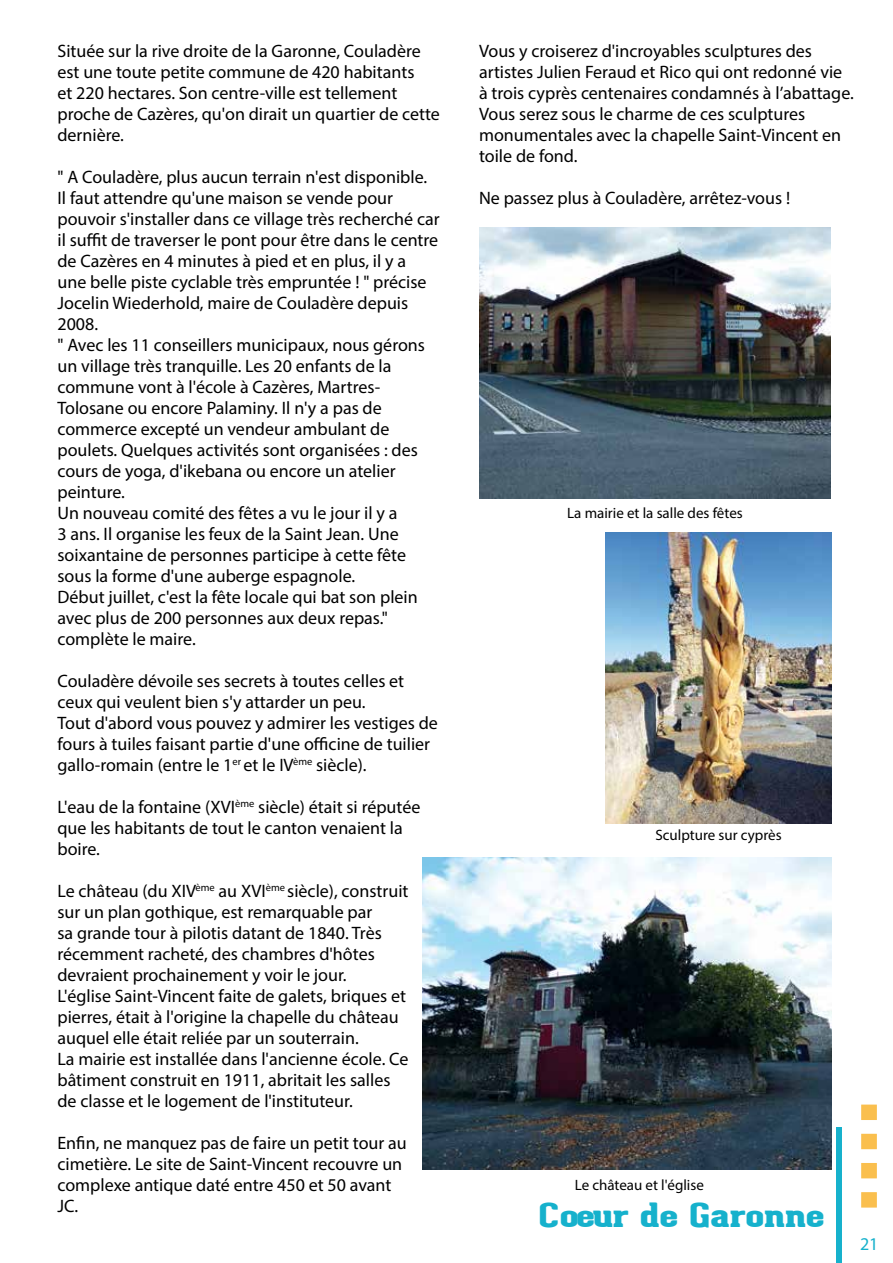
<style>
.page{position:relative;width:893px;height:1263px;background:#fff}
.page>*{position:absolute;margin:0;border:0;box-sizing:border-box;transform-origin:0 0}
.t1{font:800 32.7px "Geared Slab";letter-spacing:-.015em;color:#16b1cc;scale:1.38 1}
.t2{font:18px/21px "Myriad Pro";color:#000}
.t3{font:18px "Myriad Pro";color:#16b1cc}
.t4{font:15px "Myriad Pro";color:#000}
</style>
<div class="page">
<div style="left:836px;top:1127px;width:5px;height:136px;background:#16b1cc"></div>
<div style="left:861px;top:1104px;width:16px;height:16px;background:#fabf4e;border:2px solid #fabf4e"></div>
<div style="left:861px;top:1134px;width:16px;height:15px;background:#fabf4e;border:2px solid #fabf4e"></div>
<div style="left:861px;top:1163px;width:16px;height:15px;background:#fabf4e;border:2px solid #fabf4e"></div>
<div style="left:861px;top:1192px;width:16px;height:15px;background:#fabf4e;border:2px solid #fabf4e"></div>
<img style="left:422px;top:857px;width:409px;height:313px">
<img style="left:479px;top:227px;width:352px;height:271px">
<img style="left:606px;top:532px;width:225px;height:292px">
<p class="t2" style="left:57px;top:40px;width:384px">Située sur la rive droite de la Garonne, Couladère est une toute petite commune de 420 habitants<br>et 220 hectares. Son centre-ville est tellement proche de Cazères, qu'on dirait un quartier de cette dernière.</p>
<p class="t2" style="left:57px;top:166px;width:384px">" A Couladère, plus aucun terrain n'est disponible.<br>Il faut attendre qu'une maison se vende pour pouvoir s'installer dans ce village très recherché car il suffit de traverser le pont pour être dans le centre de Cazères en 4 minutes à pied et en plus, il y a une belle piste cyclable très empruntée ! " précise Jocelin Wiederhold, maire de Couladère depuis 2008.<br>" Avec les 11 conseillers municipaux, nous gérons un village très tranquille. Les 20 enfants de la commune vont à l'école à Cazères, Martres-Tolosane ou encore Palaminy. Il n'y a pas de commerce excepté un vendeur ambulant de poulets. Quelques activités sont organisées : des cours de yoga, d'ikebana ou encore un atelier peinture.<br>Un nouveau comité des fêtes a vu le jour il y a<br>3 ans. Il organise les feux de la Saint Jean. Une soixantaine de personnes participe à cette fête sous la forme d'une auberge espagnole.<br>Début juillet, c'est la fête locale qui bat son plein avec plus de 200 personnes aux deux repas." complète le maire.</p>
<p class="t2" style="left:57px;top:671px;width:382px">Couladère dévoile ses secrets à toutes celles et ceux qui veulent bien s'y attarder un peu.<br>Tout d'abord vous pouvez y admirer les vestiges de fours à tuiles faisant partie d'une officine de tuilier gallo-romain (entre le 1<sup>er</sup> et le IV<sup>ème</sup> siècle).</p>
<p class="t2" style="left:57px;top:796px;width:364px">L'eau de la fontaine (XVI<sup>ème</sup> siècle) était si réputée que les habitants de tout le canton venaient la boire.</p>
<p class="t2" style="left:57px;top:880px;width:353px">Le château (du XIV<sup>ème</sup> au XVI<sup>ème</sup> siècle), construit sur un plan gothique, est remarquable par<br>sa grande tour à pilotis datant de 1840. Très récemment racheté, des chambres d'hôtes devraient prochainement y voir le jour.<br>L'église Saint-Vincent faite de galets, briques et pierres, était à l'origine la chapelle du château auquel elle était reliée par un souterrain.<br>La mairie est installée dans l'ancienne école. Ce bâtiment construit en 1911, abritait les salles de classe et le logement de l'instituteur.</p>
<p class="t2" style="left:57px;top:1132px;width:351px">Enfin, ne manquez pas de faire un petit tour au cimetière. Le site de Saint-Vincent recouvre un complexe antique daté entre 450 et 50 avant JC.</p>
<p class="t2" style="left:479px;top:40px;width:376px">Vous y croiserez d'incroyables sculptures des artistes Julien Feraud et Rico qui ont redonné vie à trois cyprès centenaires condamnés à l’abattage.<br>Vous serez sous le charme de ces sculptures monumentales avec la chapelle Saint-Vincent en toile de fond.</p>
<p class="t2" style="left:479px;top:187px;width:313px">Ne passez plus à Couladère, arrêtez-vous !</p>
<p class="t4" style="left:567px;top:504px;width:177px">La mairie et la salle des fêtes</p>
<p class="t4" style="left:655px;top:825px;width:128px">Sculpture sur cyprès</p>
<p class="t4" style="left:575px;top:1176px;width:131px">Le château et l'église</p>
<h1 class="t1" style="left:538px;top:1196px;width:209px">Coeur de Garonne</h1>
<p class="t3" style="left:860px;top:1233px;width:20px">21</p>
</div>
